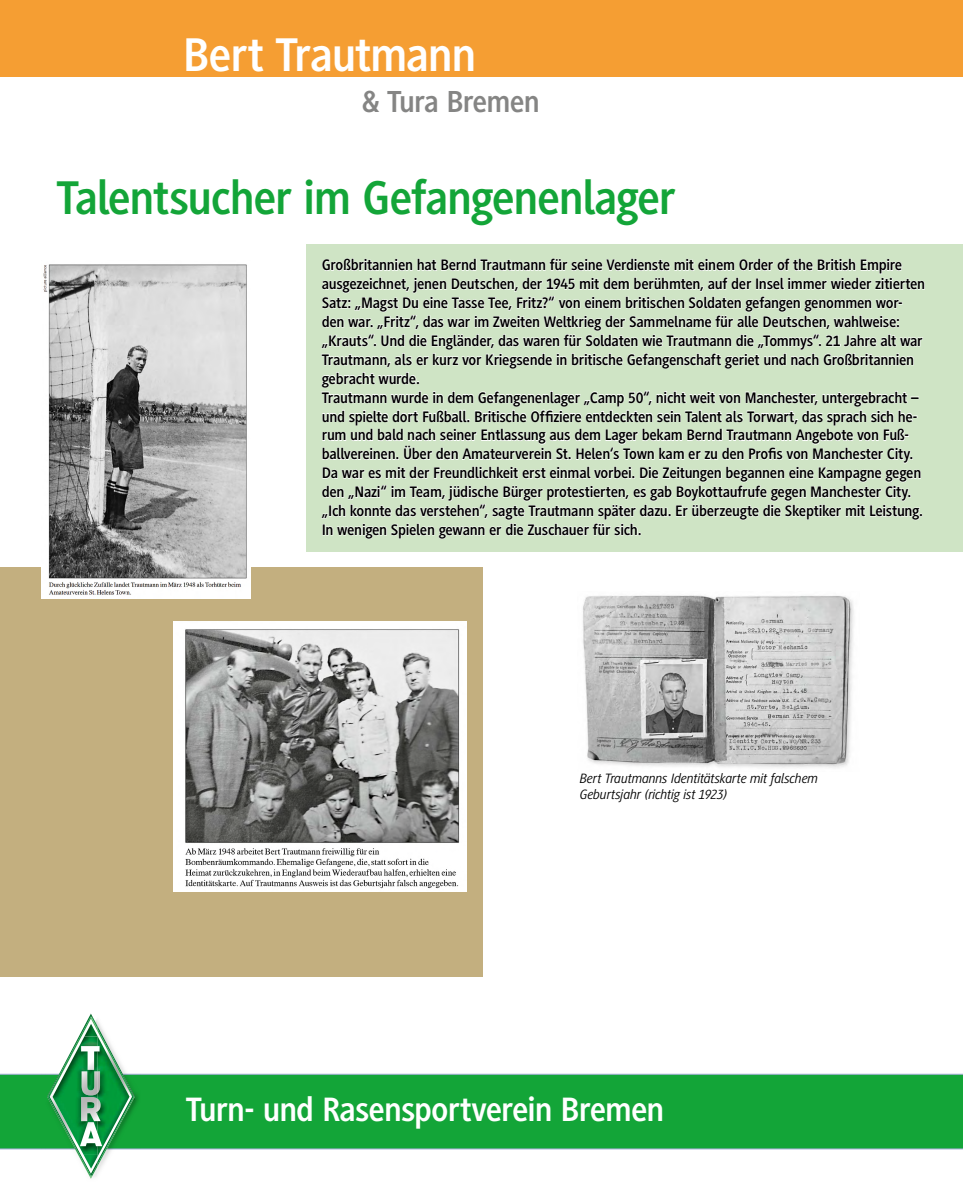
<style>
.page{position:relative;width:963px;height:1191px;background:#fff}
.page>*{position:absolute;margin:0;border:0;box-sizing:border-box;transform-origin:0 0}
.t1{font:700 49px "Generis Sans Pro";letter-spacing:-.03em;color:#13a538;scale:.96 1}
.t2{font:700 49px "Generis Sans Pro";letter-spacing:-.03em;color:#fff;scale:.96 1}
.t3{font:700 35px "Generis Sans Pro";letter-spacing:-.03em;color:#fff;scale:.96 1}
.t4{font:700 31.5px "Generis Sans Pro";letter-spacing:-.03em;color:#858584;scale:.96 1}
.t5{font:700 15.75px/18.9px "Generis Sans Pro";letter-spacing:-.02em;color:#000;scale:.96 1}
.t6{font:italic 14px/16.8px "Generis Sans Pro";letter-spacing:-.015em;color:#000}
</style>
<div class="page">
<div style="left:0;top:0;width:962px;height:77px;background:#f59e33"></div>
<div style="left:0;top:1073px;width:962px;height:76px;background:#13a538"></div>
<img style="left:42px;top:1073px;width:3px;height:77px">
<img style="left:90px;top:1073px;width:50px;height:106px">
<img style="left:45px;top:1073px;width:2px;height:77px">
<svg style="left:89px;top:1013px;width:46px;height:165px"></svg>
<img style="left:97px;top:1025px;width:38px;height:141px">
<img style="left:47px;top:1073px;width:1px;height:77px">
<img style="left:97px;top:1028px;width:37px;height:136px">
<img style="left:48px;top:1016px;width:49px;height:160px">
<div style="left:307px;top:244px;width:655px;height:307px;background:#cfe4c5"></div>
<div style="left:0;top:567px;width:482px;height:410px;background:#c3af7f"></div>
<svg style="left:322px;top:259px;width:602px;height:280px"></svg>
<img style="left:42px;top:264px;width:209px;height:334px">
<img style="left:173px;top:621px;width:294px;height:271px">
<img style="left:583px;top:595px;width:271px;height:173px">
<h1 class="t2" style="left:183px;top:28px;width:307px">Bert Trautmann</h1>
<h3 class="t4" style="left:361px;top:84px;width:187px">&amp; Tura Bremen</h3>
<h1 class="t1" style="left:56px;top:171px;width:647px">Talentsucher im Gefangenenlager</h1>
<p class="t5" style="left:322px;top:256px;width:630px">Großbritannien hat Bernd Trautmann für seine Verdienste mit einem Order of the British Empire ausgezeichnet, jenen Deutschen, der 1945 mit dem berühmten, auf der Insel immer wieder zitierten Satz: „Magst Du eine Tasse Tee, Fritz?“ von einem britischen Soldaten gefangen genommen wor&shy;den war. „Fritz“, das war im Zweiten Weltkrieg der Sammelname für alle Deutschen, wahlweise: „Krauts“. Und die Engländer, das waren für Soldaten wie Trautmann die „Tommys“. 21 Jahre alt war Trautmann, als er kurz vor Kriegsende in britische Gefangenschaft geriet und nach Großbritannien gebracht wurde.<br>Trautmann wurde in dem Gefangenenlager „Camp 50“, nicht weit von Manchester, untergebracht – und spielte dort Fußball. Britische Offiziere entdeckten sein Talent als Torwart, das sprach sich he&shy;rum und bald nach seiner Entlassung aus dem Lager bekam Bernd Trautmann Angebote von Fuß&shy;ballvereinen. Über den Amateurverein St. Helen‘s Town kam er zu den Profis von Manchester City.<br>Da war es mit der Freundlichkeit erst einmal vorbei. Die Zeitungen begannen eine Kampagne gegen den „Nazi“ im Team, jüdische Bürger protestierten, es gab Boykottaufrufe gegen Manchester City. „Ich konnte das verstehen“, sagte Trautmann später dazu. Er überzeugte die Skeptiker mit Leistung.<br>In wenigen Spielen gewann er die Zuschauer für sich.</p>
<p class="t6" style="left:579px;top:769px;width:240px">Bert Trautmanns Identitätskarte mit falschem<br>Geburtsjahr (richtig ist 1923)</p>
<h2 class="t3" style="left:186px;top:1089px;width:500px">Turn- und Rasensportverein Bremen</h2>
</div>
